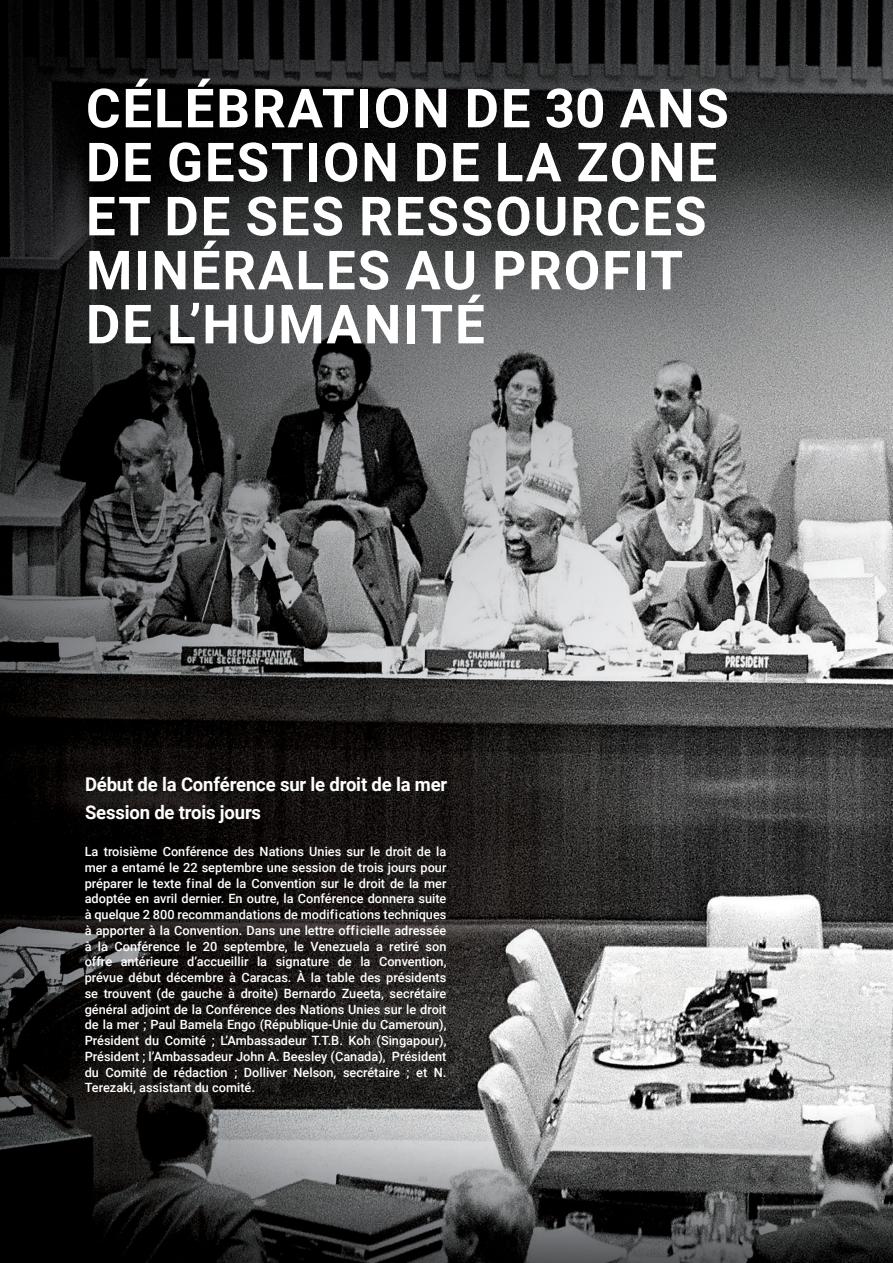
<style>
.page{position:relative;width:893px;height:1263px;background:#fff}
.page>*{position:absolute;margin:0;border:0;box-sizing:border-box;transform-origin:0 0}
.t1{font:700 54px/54px "Roboto";letter-spacing:.035em;color:#fff}
.t2{font:700 18.9px/27px "Roboto";letter-spacing:-.01em;color:#fff}
.t3{font:500 12.75px/15.8px "Roboto";color:#fff;text-align:justify}
</style>
<div class="page">
<img style="left:0;top:0;width:893px;height:1263px">
<h1 class="t1" style="left:86px;top:79px;width:644px">CÉLÉBRATION DE 30 ANS<br>DE GESTION DE LA ZONE<br>ET DE SES RESSOURCES<br>MINÉRALES AU PROFIT<br>DE L’HUMANITÉ</h1>
<h2 class="t2" style="left:85px;top:770px;width:364px">Début de la Conférence sur le droit de la mer<br>Session de trois jours</h2>
<p class="t3" style="left:85px;top:843px;width:363px">La troisième Conférence des Nations Unies sur le droit de la mer a entamé le 22 septembre une session de trois jours pour préparer le texte final de la Convention sur le droit de la mer adoptée en avril dernier. En outre, la Conférence donnera suite à quelque 2 800 recommandations de modifications techniques à apporter à la Convention. Dans une lettre officielle adressée à la Conférence le 20 septembre, le Venezuela a retiré son offre antérieure d’accueillir la signature de la Convention, prévue début décembre à Caracas. À la table des présidents se trouvent (de gauche à droite) Bernardo Zueeta, secrétaire général adjoint de la Conférence des Nations Unies sur le droit de la mer ; Paul Bamela Engo (République-Unie du Cameroun), Président du Comité ; L’Ambassadeur T.T.B. Koh (Singapour), Président ; l’Ambassadeur John A. Beesley (Canada), Président du Comité de rédaction ; Dolliver Nelson, secrétaire ; et N.<br>Terezaki, assistant du comité.</p>
</div>
